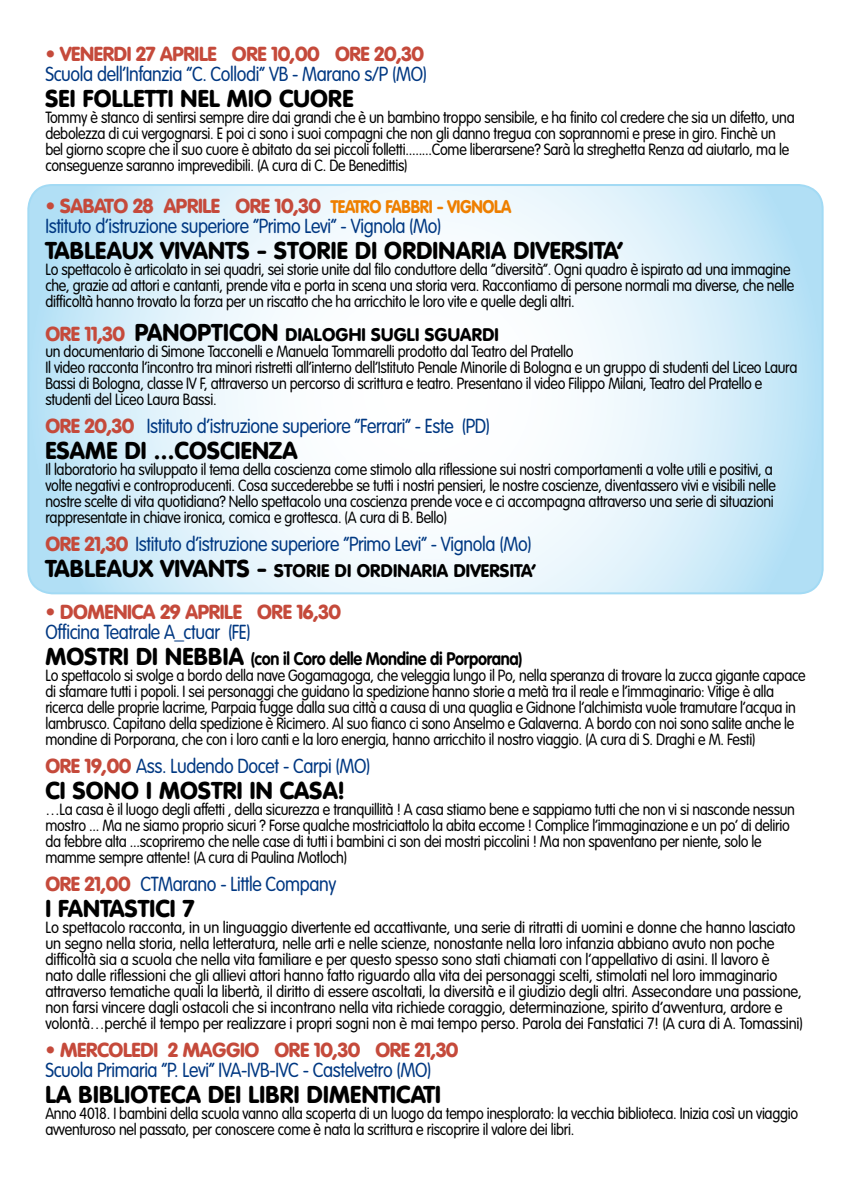
<style>
.page{position:relative;width:851px;height:1191px;background:#fff}
.page>*{position:absolute;margin:0;border:0;box-sizing:border-box;transform-origin:0 0}
.t1{font:900 24px "VAG Rounded";letter-spacing:.01em;color:#000}
.t2{font:300 20px/20px "VAG Rounded";letter-spacing:-.02em;color:#003882;scale:.9 1}
.t3{font:900 20px "VAG Rounded";letter-spacing:-.02em;color:#c54a3b}
.t4{font:900 18px "VAG Rounded";letter-spacing:.01em;color:#000}
.t5{font:700 18px "VAG Rounded";letter-spacing:-.02em;color:#000;scale:.9 1}
.t6{font:300 16px/16px "VAG Rounded";letter-spacing:-.02em;color:#000;scale:.9 1}
.t7{font:300 16px/16px "VAG Rounded";letter-spacing:-.02em;color:#000;scale:.93 1}
.s1{font-weight:900;color:#c54a3b}
.s2{font-weight:900;font-size:18px;color:#ee7f00}
.s3{font-size:20px;color:#c54a3b}
.s4{font-size:24px}
.s5{font-weight:900;font-size:24px}
</style>
<div class="page">
<svg style="left:28px;top:185px;width:794px;height:408px"></svg>
<div style="left:27px;top:184px;width:796px;height:410px;border:2px solid #a2daf4;border-radius:24px"></div>
<p class="t3" style="left:45px;top:42px;width:380px">• VENERDI 27 APRILE ORE 10,00 ORE 20,30</p>
<p class="t2" style="left:45px;top:64px;width:425px">Scuola dell’Infanzia “C. Collodi” VB - Marano s/P (MO)</p>
<h1 class="t1" style="left:45px;top:84px;width:309px">SEI FOLLETTI NEL MIO CUORE</h1>
<p class="t6" style="left:45px;top:109px;width:833px">Tommy è stanco di sentirsi sempre dire dai grandi che è un bambino troppo sensibile, e ha finito col credere che sia un difetto, una debolezza di cui vergognarsi. E poi ci sono i suoi compagni che non gli danno tregua con soprannomi e prese in giro. Finchè un bel giorno scopre che il suo cuore è abitato da sei piccoli folletti........Come liberarsene? Sarà la streghetta Renza ad aiutarlo, ma le conseguenze saranno imprevedibili. (A cura di C. De Benedittis)</p>
<p class="t2" style="left:45px;top:196px;width:519px"><span class="s1">• SABATO 28 APRILE ORE 10,30</span> <span class="s2">TEATRO FABBRI - VIGNOLA<br></span>Istituto d’istruzione superiore “Primo Levi” - Vignola (Mo)</p>
<h1 class="t1" style="left:45px;top:236px;width:579px">TABLEAUX VIVANTS - STORIE DI ORDINARIA DIVERSITA’</h1>
<p class="t6" style="left:45px;top:261px;width:833px">Lo spettacolo è articolato in sei quadri, sei storie unite dal filo conduttore della “diversità”. Ogni quadro è ispirato ad una immagine che, grazie ad attori e cantanti, prende vita e porta in scena una storia vera. Raccontiamo di persone normali ma diverse, che nelle difficoltà hanno trovato la forza per un riscatto che ha arricchito le loro vite e quelle degli altri.</p>
<p class="t4" style="left:45px;top:324px;width:455px"><span class="s3">ORE 11,30</span> <span class="s4">PANOPTICON</span> DIALOGHI SUGLI SGUARDI</p>
<p class="t6" style="left:45px;top:343px;width:837px">un documentario di Simone Tacconelli e Manuela Tommarelli prodotto dal Teatro del Pratello<br>Il video racconta l’incontro tra minori ristretti all’interno dell’Istituto Penale Minorile di Bologna e un gruppo di studenti del Liceo Laura Bassi di Bologna, classe IV F, attraverso un percorso di scrittura e teatro. Presentano il video Filippo Milani, Teatro del Pratello e studenti del Liceo Laura Bassi.</p>
<p class="t2" style="left:45px;top:416px;width:495px"><span class="s1">ORE 20,30</span> Istituto d’istruzione superiore “Ferrari” - Este (PD)</p>
<h1 class="t1" style="left:45px;top:436px;width:253px">ESAME DI ...COSCIENZA</h1>
<p class="t6" style="left:45px;top:461px;width:813px">Il laboratorio ha sviluppato il tema della coscienza come stimolo alla riflessione sui nostri comportamenti a volte utili e positivi, a volte negativi e controproducenti. Cosa succederebbe se tutti i nostri pensieri, le nostre coscienze, diventassero vivi e visibili nelle nostre scelte di vita quotidiana? Nello spettacolo una coscienza prende voce e ci accompagna attraverso una serie di situazioni rappresentate in chiave ironica, comica e grottesca. (A cura di B. Bello)</p>
<p class="t2" style="left:45px;top:534px;width:541px"><span class="s1">ORE 21,30</span> Istituto d’istruzione superiore “Primo Levi” - Vignola (Mo)</p>
<p class="t4" style="left:45px;top:560px;width:492px"><span class="s4">TABLEAUX VIVANTS -</span> STORIE DI ORDINARIA DIVERSITA’</p>
<p class="t3" style="left:45px;top:600px;width:297px">• DOMENICA 29 APRILE ORE 16,30</p>
<p class="t2" style="left:45px;top:622px;width:230px">Officina Teatrale A_ctuar (FE)</p>
<p class="t5" style="left:45px;top:648px;width:531px"><span class="s5">MOSTRI DI NEBBIA</span> (con il Coro delle Mondine di Porporana)</p>
<p class="t6" style="left:45px;top:667px;width:846px">Lo spettacolo si svolge a bordo della nave Gogamagoga, che veleggia lungo il Po, nella speranza di trovare la zucca gigante capace di sfamare tutti i popoli. I sei personaggi che guidano la spedizione hanno storie a metà tra il reale e l’immaginario: Vitige è alla ricerca delle proprie lacrime, Parpaia fugge dalla sua città a causa di una quaglia e Gidnone l’alchimista vuole tramutare l’acqua in lambrusco. Capitano della spedizione è Ricimero. Al suo fianco ci sono Anselmo e Galaverna. A bordo con noi sono salite anche le mondine di Porporana, che con i loro canti e la loro energia, hanno arricchito il nostro viaggio. (A cura di S. Draghi e M. Festi)</p>
<p class="t2" style="left:45px;top:756px;width:363px"><span class="s1">ORE 19,00</span> Ass. Ludendo Docet - Carpi (MO)</p>
<h1 class="t1" style="left:45px;top:776px;width:300px">CI SONO I MOSTRI IN CASA!</h1>
<p class="t6" style="left:45px;top:801px;width:834px">…La casa è il luogo degli affetti , della sicurezza e tranquillità ! A casa stiamo bene e sappiamo tutti che non vi si nasconde nessun mostro ... Ma ne siamo proprio sicuri ? Forse qualche mostriciattolo la abita eccome ! Complice l’immaginazione e un po’ di delirio da febbre alta ...scopriremo che nelle case di tutti i bambini ci son dei mostri piccolini ! Ma non spaventano per niente, solo le mamme sempre attente! (A cura di Paulina Motloch)</p>
<p class="t2" style="left:45px;top:874px;width:325px"><span class="s1">ORE 21,00</span> CTMarano - Little Company</p>
<h1 class="t1" style="left:45px;top:894px;width:150px">I FANTASTICI 7</h1>
<p class="t7" style="left:45px;top:919px;width:816px">Lo spettacolo racconta, in un linguaggio divertente ed accattivante, una serie di ritratti di uomini e donne che hanno lasciato un segno nella storia, nella letteratura, nelle arti e nelle scienze, nonostante nella loro infanzia abbiano avuto non poche difficoltà sia a scuola che nella vita familiare e per questo spesso sono stati chiamati con l’appellativo di asini. Il lavoro è<br>nato dalle riflessioni che gli allievi attori hanno fatto riguardo alla vita dei personaggi scelti, stimolati nel loro immaginario attraverso tematiche quali la libertà, il diritto di essere ascoltati, la diversità e il giudizio degli altri. Assecondare una passione, non farsi vincere dagli ostacoli che si incontrano nella vita richiede coraggio, determinazione, spirito d’avventura, ardore e volontà…perché il tempo per realizzare i propri sogni non è mai tempo perso. Parola dei Fanstatici 7! (A cura di A. Tomassini)</p>
<p class="t3" style="left:45px;top:1038px;width:414px">• MERCOLEDI 2 MAGGIO ORE 10,30 ORE 21,30</p>
<p class="t2" style="left:45px;top:1060px;width:430px">Scuola Primaria “P. Levi” IVA-IVB-IVC - Castelvetro (MO)</p>
<h1 class="t1" style="left:45px;top:1080px;width:397px">LA BIBLIOTECA DEI LIBRI DIMENTICATI</h1>
<p class="t6" style="left:45px;top:1105px;width:837px">Anno 4018. I bambini della scuola vanno alla scoperta di un luogo da tempo inesplorato: la vecchia biblioteca. Inizia così un viaggio avventuroso nel passato, per conoscere come è nata la scrittura e riscoprire il valore dei libri.</p>
</div>
